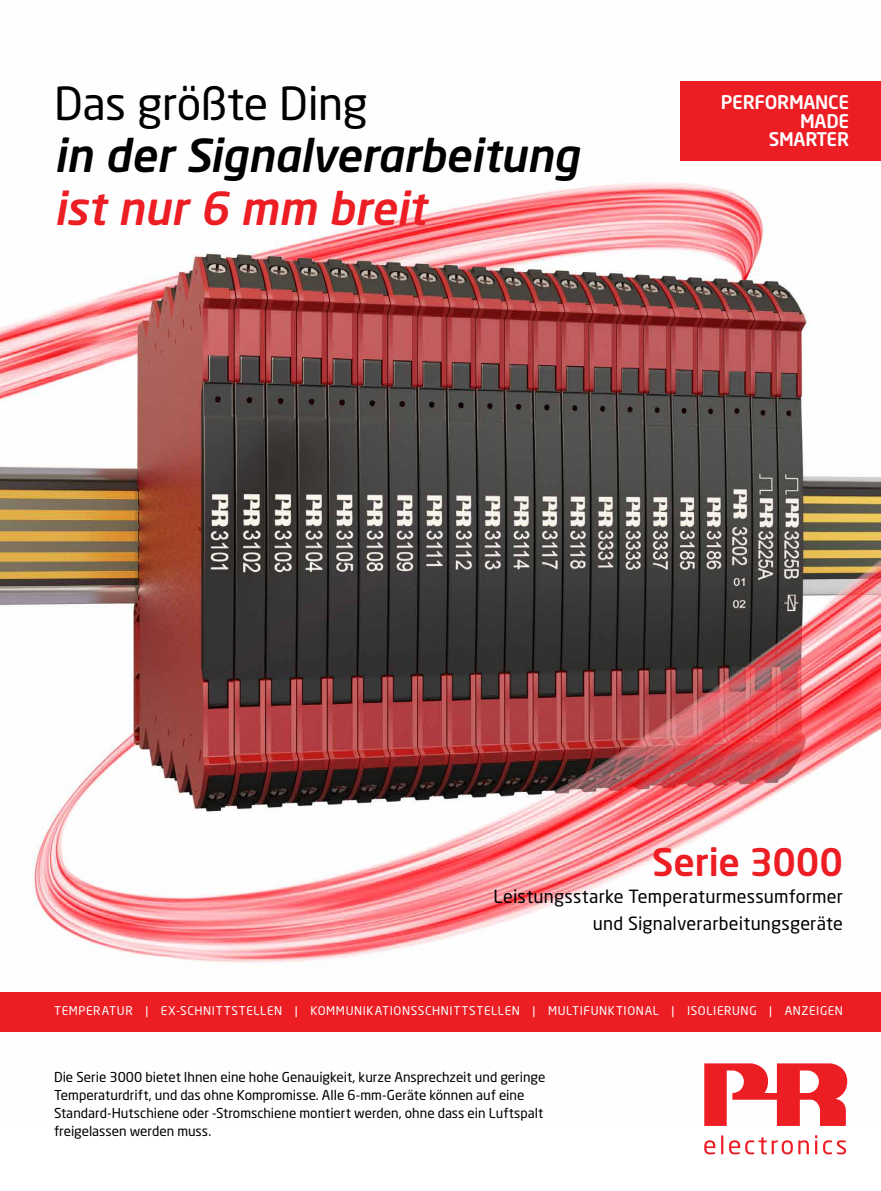
<style>
.page{position:relative;width:881px;height:1191px;background:#fff}
.page>*{position:absolute;margin:0;border:0;box-sizing:border-box;transform-origin:0 0}
.t1{font:italic 500 45px "Neo Sans Pro";letter-spacing:-.005em;color:#000}
.t2{font:italic 500 45px "Neo Sans Pro";letter-spacing:-.005em;color:#ed1d24}
.t3{font:45px "Neo Sans Pro";letter-spacing:-.015em;color:#000}
.t4{font:500 37.5px "Neo Sans Pro";letter-spacing:-.005em;color:#ed1d24}
.t5{font:500 18.6px/18.8px "Neo Sans Pro";letter-spacing:-.015em;color:#fff;text-align:right}
.t6{font:18px/27px "Neo Sans Pro";letter-spacing:.01em;color:#000;text-align:right}
.t7{font:13.5px/18px "Neo Sans Pro";color:#000}
.t8{font:11.85px "Neo Sans Pro";letter-spacing:.05em;color:#fff}
</style>
<div class="page">
<img style="left:0;top:160px;width:880px;height:924px">
<div style="left:680px;top:81px;width:200px;height:79px;background:#ed1d24"></div>
<div style="left:0;top:992px;width:880px;height:39px;background:#ed1d24"></div>
<svg style="left:704px;top:1135px;width:35px;height:19px"></svg>
<svg style="left:745px;top:1137px;width:47px;height:17px"></svg>
<svg style="left:798px;top:1140px;width:10px;height:14px"></svg>
<svg style="left:815px;top:1135px;width:30px;height:19px"></svg>
<svg style="left:704px;top:1063px;width:143px;height:63px"></svg>
<h1 class="t3" style="left:54px;top:75px;width:315px">Das größte Ding</h1>
<h1 class="t1" style="left:54px;top:127px;width:526px">in der Signalverarbeitung</h1>
<h1 class="t2" style="left:54px;top:179px;width:373px">ist nur 6 mm breit</h1>
<h3 class="t5" style="left:720px;top:92px;width:130px">PERFORMANCE<br>MADE<br>SMARTER</h3>
<h2 class="t4" style="left:651px;top:839px;width:192px">Serie 3000</h2>
<h3 class="t6" style="left:493px;top:883px;width:351px">Leistungsstarke Temperaturmessumformer und Signalverarbeitungsgeräte</h3>
<p class="t8" style="left:54px;top:1003px;width:790px">TEMPERATUR | EX-SCHNITTSTELLEN | KOMMUNIKATIONSSCHNITTSTELLEN | MULTIFUNKTIONAL | ISOLIERUNG | ANZEIGEN</p>
<p class="t7" style="left:54px;top:1068px;width:493px">Die Serie 3000 bietet Ihnen eine hohe Genauigkeit, kurze Ansprechzeit und geringe Temperaturdrift, und das ohne Kompromisse. Alle 6-mm-Geräte können auf eine Standard-Hutschiene oder -Stromschiene montiert werden, ohne dass ein Luftspalt freigelassen werden muss.</p>
</div>
